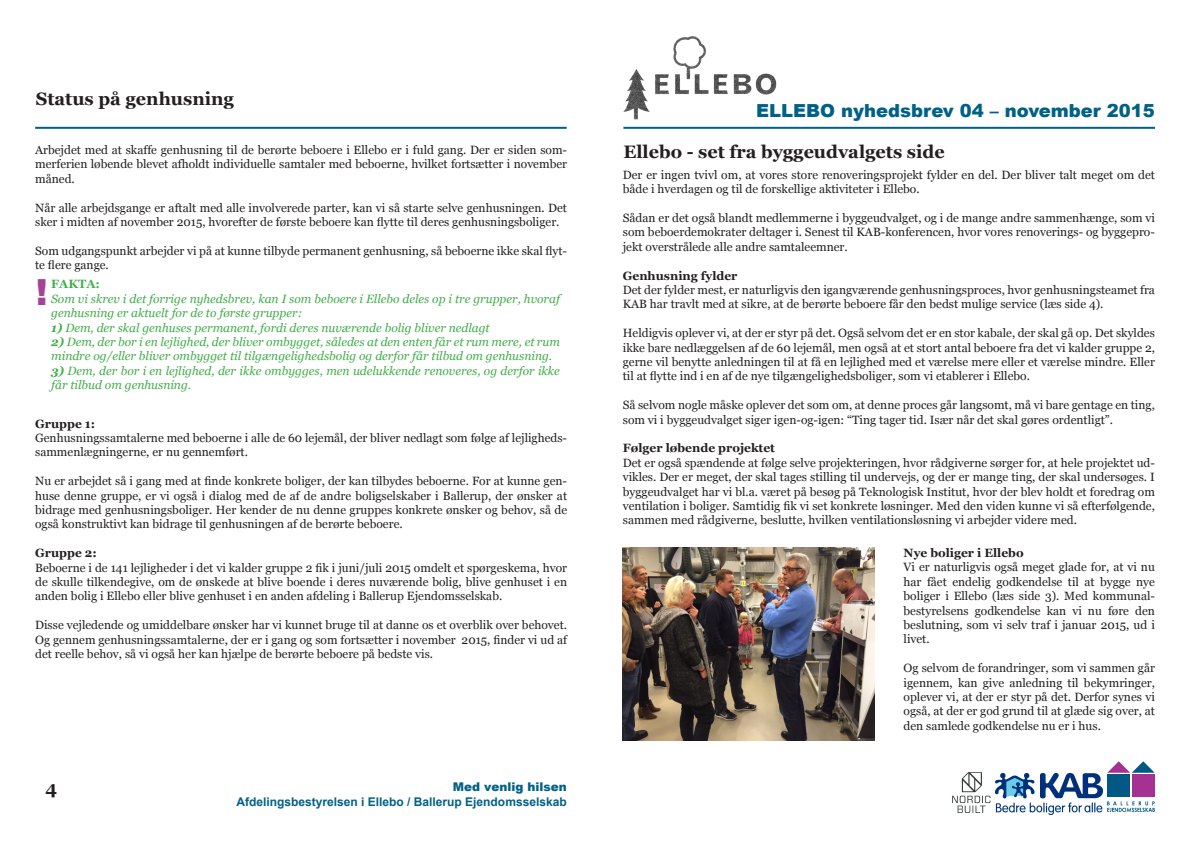
<style>
.page{position:relative;width:1191px;height:842px;background:#fff}
.page>*{position:absolute;margin:0;border:0;box-sizing:border-box;transform-origin:0 0}
.t1{font:900 36px "Arial";color:#a84297}
.t2{font:700 18px "Georgia";color:#231f20}
.t3{font:900 18px "Arial";color:#006187}
.t4{font:12px/14.4px "Georgia";color:#231f20;text-align:justify}
.t5{font:italic 12px/14.4px "Georgia";color:#40ae49}
.t6{font:700 12px "Georgia";color:#231f20}
.t7{font:700 12px "Arial";color:#006187}
.t8{font:900 12px "Arial";color:#006187}
.t9{font:700 12px "Georgia";color:#40ae49}
.s1{font-weight:700}
</style>
<div class="page">
<svg style="left:990px;top:761px;width:165px;height:54px"></svg>
<img style="left:623px;top:36px;width:154px;height:84px">
<img style="left:996px;top:773px;width:106px;height:41px">
<img style="left:952px;top:772px;width:38px;height:41px">
<hr style="left:623px;top:127px;width:532px;height:2px;background:#006187">
<hr style="left:35px;top:127px;width:531px;height:2px;background:#006187">
<img style="left:623px;top:548px;width:251px;height:192px">
<p class="t2" style="left:36px;top:88px;width:200px">Status på genhusning</p>
<p class="t4" style="left:35px;top:143px;width:533px">Arbejdet med at skaffe genhusning til de berørte beboere i Ellebo er i fuld gang. Der er siden som&shy;merferien løbende blevet afholdt individuelle samtaler med beboerne, hvilket fortsætter i november måned.</p>
<p class="t4" style="left:35px;top:200px;width:533px">Når alle arbejdsgange er aftalt med alle involverede parter, kan vi så starte selve genhusningen. Det sker i midten af november 2015, hvorefter de første beboere kan flytte til deres genhusningsboliger.</p>
<p class="t4" style="left:35px;top:244px;width:533px">Som udgangspunkt arbejder vi på at kunne tilbyde permanent genhusning, så beboerne ikke skal flyt&shy;te flere gange.</p>
<p class="t1" style="left:36px;top:266px;width:13px">!</p>
<p class="t9" style="left:51px;top:276px;width:50px">FAKTA:</p>
<p class="t5" style="left:51px;top:291px;width:510px">Som vi skrev i det forrige nyhedsbrev, kan I som beboere i Ellebo deles op i tre grupper, hvoraf genhusning er aktuelt for de to første grupper:</p>
<p class="t5" style="left:51px;top:320px;width:440px"><span class="s1">1)</span> Dem, der skal genhuses permanent, fordi deres nuværende bolig bliver nedlagt</p>
<p class="t5" style="left:51px;top:335px;width:510px"><span class="s1">2)</span> Dem, der bor i en lejlighed, der bliver ombygget, således at den enten får et rum mere, et rum mindre og/eller bliver ombygget til tilgængelighedsbolig og derfor får tilbud om genhusning.</p>
<p class="t5" style="left:51px;top:363px;width:510px"><span class="s1">3)</span> Dem, der bor i en lejlighed, der ikke ombygges, men udelukkende renoveres, og derfor ikke får tilbud om genhusning.</p>
<p class="t6" style="left:35px;top:416px;width:62px">Gruppe 1:</p>
<p class="t4" style="left:35px;top:431px;width:533px">Genhusningssamtalerne med beboerne i alle de 60 lejemål, der bliver nedlagt som følge af lejligheds&shy;sammenlægningerne, er nu gennemført.</p>
<p class="t4" style="left:35px;top:474px;width:533px">Nu er arbejdet så i gang med at finde konkrete boliger, der kan tilbydes beboerne. For at kunne gen&shy;huse denne gruppe, er vi også i dialog med de af de andre boligselskaber i Ballerup, der ønsker at bidrage med genhusningsboliger. Her kender de nu denne gruppes konkrete ønsker og behov, så de også konstruktivt kan bidrage til genhusningen af de berørte beboere.</p>
<p class="t6" style="left:35px;top:545px;width:63px">Gruppe 2:</p>
<p class="t4" style="left:35px;top:560px;width:533px">Beboerne i de 141 lejligheder i det vi kalder gruppe 2 fik i juni/juli 2015 omdelt et spørgeskema, hvor de skulle tilkendegive, om de ønskede at blive boende i deres nuværende bolig, blive genhuset i en anden bolig i Ellebo eller blive genhuset i en anden afdeling i Ballerup Ejendomsselskab.</p>
<p class="t4" style="left:35px;top:618px;width:533px">Disse vejledende og umiddelbare ønsker har vi kunnet bruge til at danne os et overblik over behovet.<br>Og gennem genhusningssamtalerne, der er i gang og som fortsætter i november 2015, finder vi ud af det reelle behov, så vi også her kan hjælpe de berørte beboere på bedste vis.</p>
<p class="t2" style="left:45px;top:776px;width:13px">4</p>
<p class="t8" style="left:453px;top:778px;width:115px">Med venlig hilsen</p>
<p class="t7" style="left:236px;top:793px;width:332px">Afdelingsbestyrelsen i Ellebo / Ballerup Ejendomsselskab</p>
<p class="t3" style="left:756px;top:97px;width:400px">ELLEBO nyhedsbrev 04 – november 2015</p>
<p class="t2" style="left:623px;top:141px;width:323px">Ellebo - set fra byggeudvalgets side</p>
<p class="t4" style="left:623px;top:168px;width:533px">Der er ingen tvivl om, at vores store renoveringsprojekt fylder en del. Der bliver talt meget om det både i hverdagen og til de forskellige aktiviteter i Ellebo.</p>
<p class="t4" style="left:623px;top:211px;width:533px">Sådan er det også blandt medlemmerne i byggeudvalget, og i de mange andre sammenhænge, som vi som beboerdemokrater deltager i. Senest til KAB-konferencen, hvor vores renoverings- og byggepro&shy;jekt overstrålede alle andre samtaleemner.</p>
<p class="t6" style="left:623px;top:268px;width:116px">Genhusning fylder</p>
<p class="t4" style="left:623px;top:283px;width:533px">Det der fylder mest, er naturligvis den igangværende genhusningsproces, hvor genhusningsteamet fra<br>KAB har travlt med at sikre, at de berørte beboere får den bedst mulige service (læs side 4).</p>
<p class="t4" style="left:623px;top:326px;width:533px">Heldigvis oplever vi, at der er styr på det. Også selvom det er en stor kabale, der skal gå op. Det skyldes ikke bare nedlæggelsen af de 60 lejemål, men også at et stort antal beboere fra det vi kalder gruppe 2, gerne vil benytte anledningen til at få en lejlighed med et værelse mere eller et værelse mindre. Eller til at flytte ind i en af de nye tilgængelighedsboliger, som vi etablerer i Ellebo.</p>
<p class="t4" style="left:623px;top:398px;width:533px">Så selvom nogle måske oplever det som om, at denne proces går langsomt, må vi bare gentage en ting, som vi i byggeudvalget siger igen-og-igen: “Ting tager tid. Især når det skal gøres ordentligt”.</p>
<p class="t6" style="left:623px;top:440px;width:154px">Følger løbende projektet</p>
<p class="t4" style="left:623px;top:456px;width:533px">Det er også spændende at følge selve projekteringen, hvor rådgiverne sørger for, at hele projektet ud&shy;vikles. Der er meget, der skal tages stilling til undervejs, og der er mange ting, der skal undersøges. I byggeudvalget har vi bl.a. været på besøg på Teknologisk Institut, hvor der blev holdt et foredrag om ventilation i boliger. Samtidig fik vi set konkrete løsninger. Med den viden kunne vi så efterfølgende, sammen med rådgiverne, beslutte, hvilken ventilationsløsning vi arbejder videre med.</p>
<p class="t6" style="left:903px;top:545px;width:122px">Nye boliger i Ellebo</p>
<p class="t4" style="left:903px;top:560px;width:253px">Vi er naturligvis også meget glade for, at vi nu har fået endelig godkendelse til at bygge nye boliger i Ellebo (læs side 3). Med kommunal&shy;bestyrelsens godkendelse kan vi nu føre den beslutning, som vi selv traf i januar 2015, ud i livet.</p>
<p class="t4" style="left:903px;top:661px;width:253px">Og selvom de forandringer, som vi sammen går igennem, kan give anledning til bekymringer, oplever vi, at der er styr på det. Derfor synes vi også, at der er god grund til at glæde sig over, at den samlede godkendelse nu er i hus.</p>
</div>
